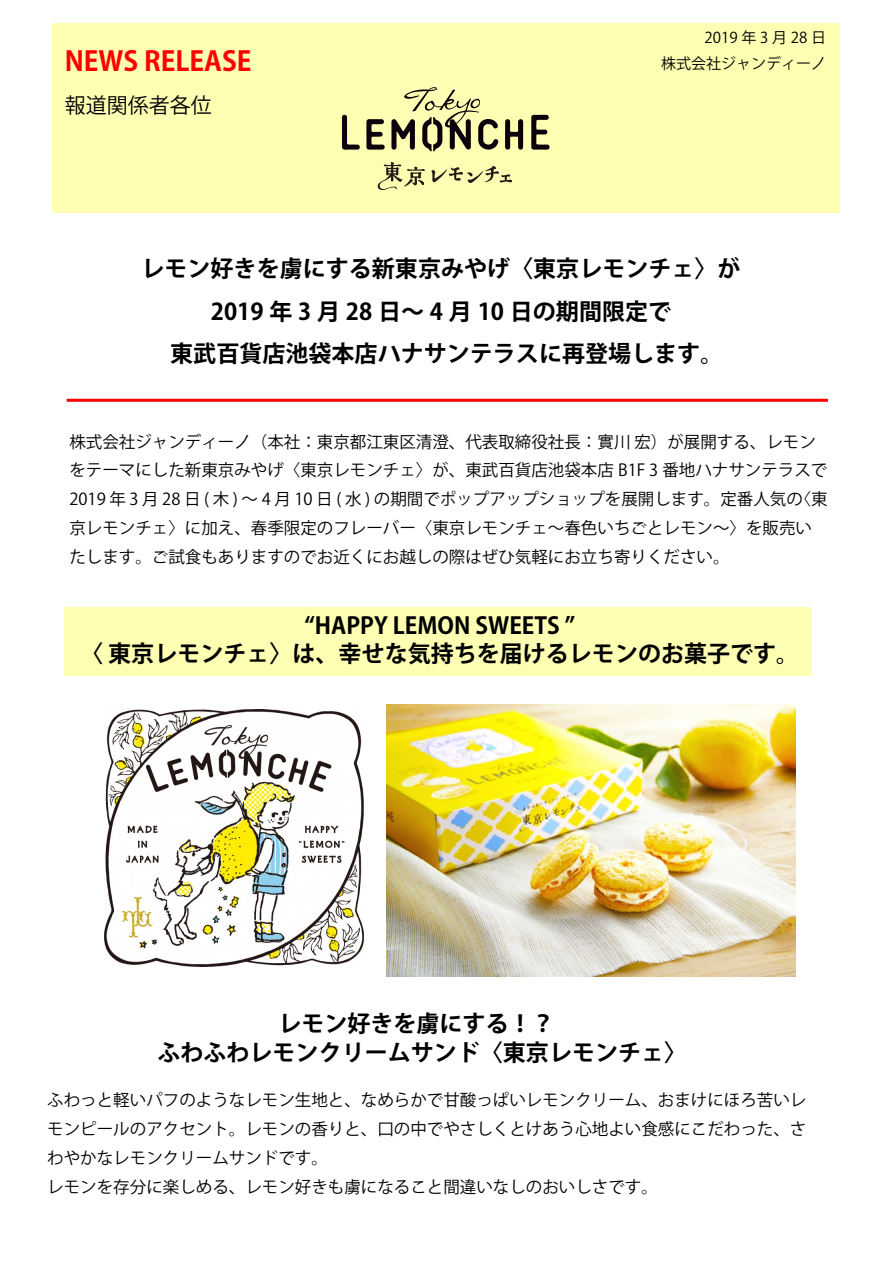
<style>
.page{position:relative;width:893px;height:1263px;background:#fff}
.page>*{position:absolute;margin:0;border:0;box-sizing:border-box;transform-origin:0 0}
.t1{font:700 27px "Koz Go Pr 6 N";color:#f00}
.t2{font:700 23.1px/42.5px "Koz Go Pr 6 N";color:#000;text-align:center}
.t3{font:21px "Koz Go Pr 6 N";color:#000}
.t4{font:16.5px/28.8px "Koz Go Pr 6 N";color:#000}
.t5{font:15px/26.2px "Koz Go Pr 6 N";color:#000;text-align:right}
</style>
<div class="page">
<div style="left:64px;top:607px;width:747px;height:69px;background:#ffffb4"></div>
<hr style="left:67px;top:399px;width:761px;height:3px;background:#f00">
<div style="left:52px;top:23px;width:787px;height:189px;background:#ffffb4"></div>
<svg style="left:342px;top:115px;width:18px;height:35px"></svg>
<svg style="left:366px;top:119px;width:19px;height:31px"></svg>
<svg style="left:505px;top:119px;width:18px;height:31px"></svg>
<svg style="left:531px;top:115px;width:19px;height:35px"></svg>
<svg style="left:391px;top:87px;width:107px;height:64px"></svg>
<svg style="left:431px;top:166px;width:81px;height:17px"></svg>
<svg style="left:378px;top:162px;width:47px;height:28px"></svg>
<img style="left:105px;top:709px;width:259px;height:258px">
<img style="left:387px;top:705px;width:408px;height:272px">
<h1 class="t1" style="left:65px;top:46px;width:188px">NEWS RELEASE</h1>
<p class="t3" style="left:65px;top:93px;width:149px">報道関係者各位</p>
<p class="t5" style="left:661px;top:25px;width:166px">2019年3月28日<br>株式会社ジャンディーノ</p>
<h2 class="t2" style="left:141px;top:248px;width:601px">レモン好きを虜にする新東京みやげ〈東京レモンチェ〉が<br>2019 年 3 月 28 日～ 4 月 10 日の期間限定で<br>東武百貨店池袋本店ハナサンテラスに再登場します。</h2>
<p class="t4" style="left:69px;top:427px;width:760px">株式会社ジャンディーノ（本社：東京都江東区清澄、代表取締役社長：實川 宏）が展開する、レモンをテーマにした新東京みやげ〈東京レモンチェ〉が、東武百貨店池袋本店 B1F 3 番地ハナサンテラスで2019 年 3 月 28 日 ( 木 ) ～ 4 月 10 日 ( 水 ) の期間でポップアップショップを展開します。定番人気の〈東京レモンチェ〉に加え、春季限定のフレーバー〈東京レモンチェ～春色いちごとレモン～〉を販売いたします。ご試食もありますのでお近くにお越しの際はぜひ気軽にお立ち寄りください。</p>
<h2 class="t2" style="left:80px;top:611px;width:720px;line-height:28.5px">“HAPPY LEMON SWEETS ”<br>〈 東京レモンチェ〉は、幸せな気持ちを届けるレモンのお菓子です。</h2>
<h2 class="t2" style="left:157px;top:1010px;width:531px;line-height:28.5px">レモン好きを虜にする！？<br>ふわふわレモンクリームサンド〈東京レモンチェ〉</h2>
<p class="t4" style="left:47px;top:1086px;width:760px">ふわっと軽いパフのようなレモン生地と、なめらかで甘酸っぱいレモンクリーム、おまけにほろ苦いレモンピールのアクセント。レモンの香りと、口の中でやさしくとけあう心地よい食感にこだわった、さわやかなレモンクリームサンドです。<br>レモンを存分に楽しめる、レモン好きも虜になること間違いなしのおいしさです。</p>
</div>
